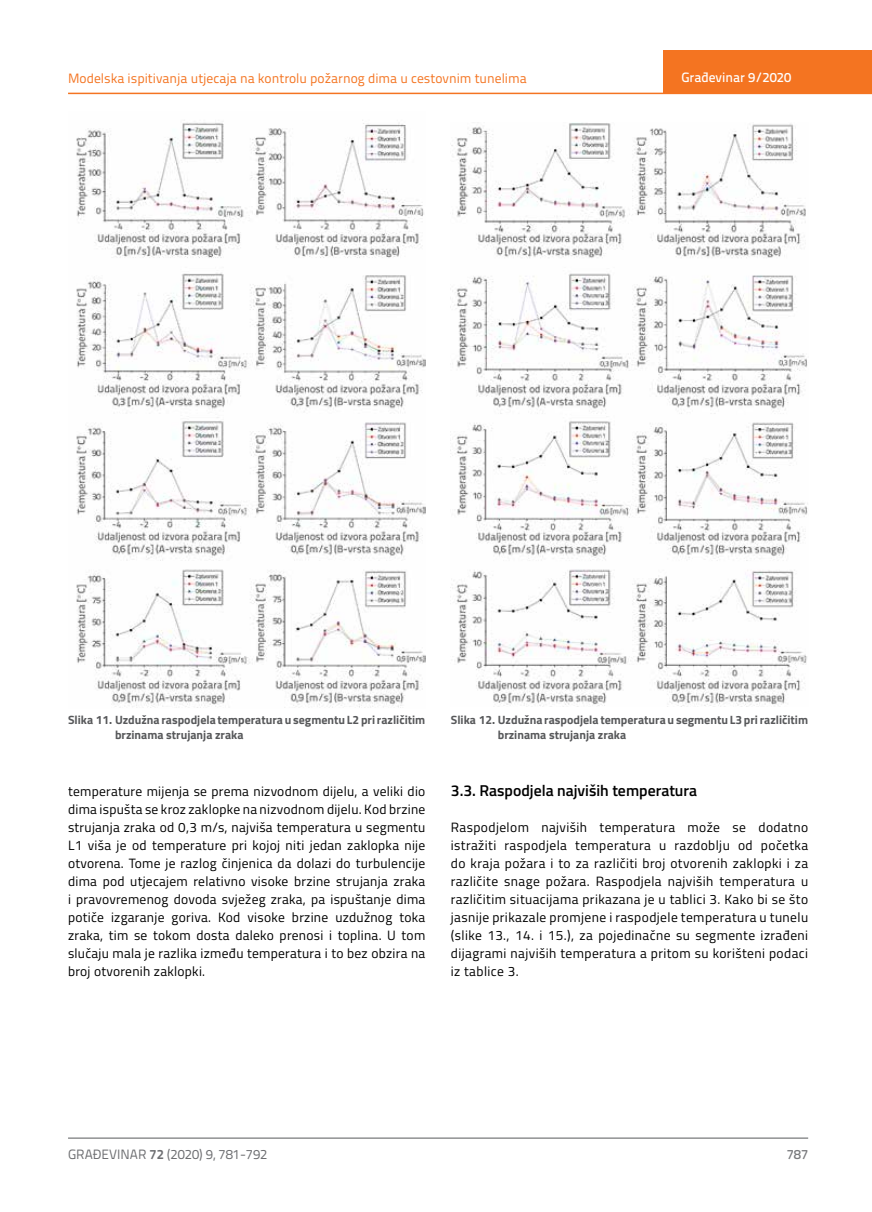
<style>
.page{position:relative;width:872px;height:1212px;background:#fff}
.page>*{position:absolute;margin:0;border:0;box-sizing:border-box;transform-origin:0 0}
.t1{font:600 15.75px "Titillium";color:#000}
.t2{font:13.5px/18px "Titillium";letter-spacing:.02em;color:#000;text-align:justify}
.t3{font:13.5px "Titillium Text 22 L";color:#f47421}
.t4{font:13.5px "Titillium Text 22 L";color:#6d6e71}
.t5{font:500 13.5px "Titillium Text 22 L";color:#fff}
.t6{font:500 13.5px "Titillium Text 22 L";color:#797a7d}
.t7{font:700 12px/15px "Titillium";color:#58595b}
.s1{font-weight:700}
</style>
<div class="page">
<hr style="left:68px;top:93px;width:804px;height:1px;background:#f47421">
<div style="left:663px;top:50px;width:209px;height:44px;background:#f47421"></div>
<hr style="left:68px;top:1138px;width:740px;height:1px;background:#58595b">
<img style="left:76px;top:120px;width:349px;height:588px">
<img style="left:451px;top:123px;width:357px;height:583px">
<p class="t3" style="left:68px;top:68px;width:460px">Modelska ispitivanja utjecaja na kontrolu požarnog dima u cestovnim tunelima</p>
<p class="t5" style="left:681px;top:67px;width:111px">Građevinar 9/2020</p>
<p class="t7" style="left:115px;top:712px;width:312px;text-indent:-47px">Slika 11. Uzdužna raspodjela temperatura u segmentu L2 pri različitim brzinama strujanja zraka</p>
<p class="t7" style="left:498px;top:712px;width:312px;text-indent:-47px">Slika 12. Uzdužna raspodjela temperatura u segmentu L3 pri različitim brzinama strujanja zraka</p>
<p class="t2" style="left:68px;top:782px;width:359px">temperature mijenja se prema nizvodnom dijelu, a veliki dio dima ispušta se kroz zaklopke na nizvodnom dijelu. Kod brzine strujanja zraka od 0,3 m/s, najviša temperatura u segmentu L1 viša je od temperature pri kojoj niti jedan zaklopka nije otvorena. Tome je razlog činjenica da dolazi do turbulencije dima pod utjecajem relativno visoke brzine strujanja zraka i pravovremenog dovoda svježeg zraka, pa ispuštanje dima potiče izgaranje goriva. Kod visoke brzine uzdužnog toka zraka, tim se tokom dosta daleko prenosi i toplina. U tom slučaju mala je razlika između temperatura i to bez obzira na broj otvorenih zaklopki.</p>
<p class="t1" style="left:451px;top:779px;width:248px">3.3. Raspodjela najviših temperatura</p>
<p class="t2" style="left:451px;top:818px;width:359px">Raspodjelom najviših temperatura može se dodatno istražiti raspodjela temperatura u razdoblju od početka do kraja požara i to za različiti broj otvorenih zaklopki i za različite snage požara. Raspodjela najviših temperatura u različitim situacijama prikazana je u tablici 3. Kako bi se što jasnije prikazale promjene i raspodjele temperatura u tunelu (slike 13., 14. i 15.), za pojedinačne su segmente izrađeni dijagrami najviših temperatura a pritom su korišteni podaci iz tablice 3.</p>
<p class="t4" style="left:68px;top:1144px;width:201px">GRAĐEVINAR <span class="s1">72</span> (2020) 9, 781-792</p>
<p class="t6" style="left:786px;top:1144px;width:23px">787</p>
</div>
